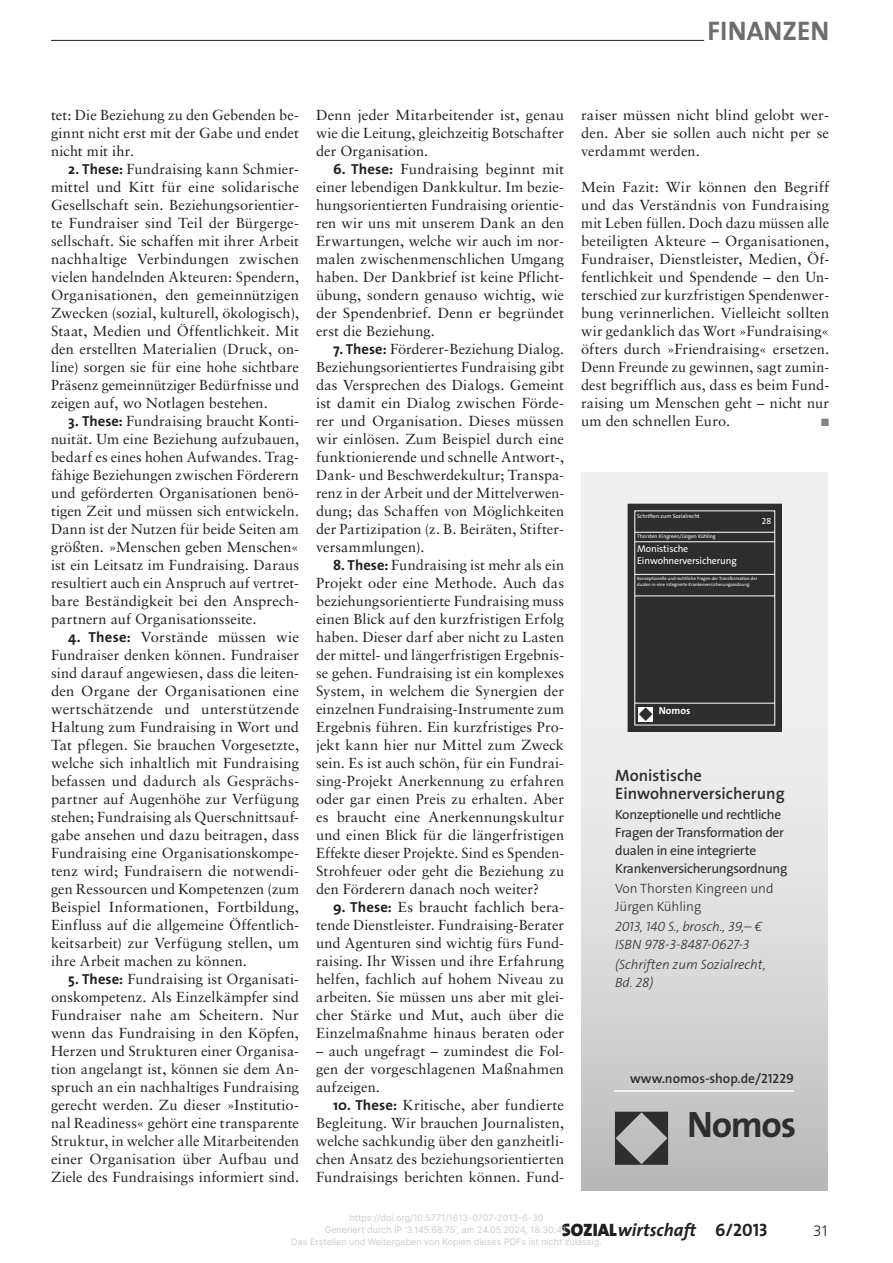
<style>
.page{position:relative;width:893px;height:1263px;background:#fff}
.page>*{position:absolute;margin:0;border:0;box-sizing:border-box;transform-origin:0 0}
.t1{font:700 36.9px "The Sans Os F";letter-spacing:-.035em;color:#2f2d2e}
.t2{font:27px "The Sans Bold Caps";color:#6c6d70}
.t3{font:italic 700 18px "The Sans";color:#231f20}
.t4{font:18px "The Sans Bold Caps";color:#231f20}
.t5{font:600 16.5px/18px "The Sans Os F";color:#2f2d2e}
.t6{font:300 15px "Frutiger";color:#231f20}
.t7{font:14.55px/18px "Sabon LT Std";letter-spacing:.005em;color:#231f20;text-align:justify}
.t8{font:13.5px/18px "The Sans Os F";letter-spacing:-.02em;color:#2f2d2e}
.t9{font:italic 300 13.5px/18px "The Sans Os F";color:#2f2d2e}
.t10{font:300 13.5px/18px "The Sans Os F";color:#2f2d2e}
.t11{font:600 13.5px "The Sans Os F";color:#2f2d2e}
.t12{font:10.5px "Zapf Dingbats";color:#808285}
.t13{font:700 10.2px "The Sans Os F";color:#fff}
.t14{font:9.9px/11.9px "The Sans Os F";letter-spacing:-.01em;color:#fff}
.t15{font:9px/12px "Inter";color:#ccc;text-align:center}
.t16{font:8.85px "The Sans Os F";color:#fff}
.t17{font:5.7px "The Sans Os F";color:#fff}
.t18{font:5.25px "The Sans Os F";color:#fff}
.t19{font:4.65px/5.6px "The Sans Os F";color:#fff}
.s1{font-family:"The Sans";font-weight:700}
.s2{font-weight:900;font-style:normal}
</style>
<div class="page">
<hr style="left:51px;top:40px;width:778px;height:1px;background:#231f20">
<hr style="left:704px;top:38px;width:125px;height:3px;background:#fff">
<div style="left:581px;top:472px;width:247px;height:719px;background:linear-gradient(to bottom,#fafafa,#c6c6c6)"></div>
<svg style="left:615px;top:1112px;width:53px;height:53px;background:#747374"></svg>
<hr style="left:614px;top:1090px;width:180px;height:2px;background:#fff">
<div style="left:628px;top:504px;width:153px;height:227px;background:#2d2d2d"></div>
<div style="left:635px;top:511px;width:140px;height:214px;border:1px solid #fff"></div>
<hr style="left:635px;top:532px;width:140px;height:1px;background:#fff">
<hr style="left:635px;top:541px;width:140px;height:1px;background:#fff">
<hr style="left:635px;top:574px;width:140px;height:1px;background:#fff">
<hr style="left:635px;top:596px;width:140px;height:1px;background:#fff">
<hr style="left:635px;top:703px;width:140px;height:1px;background:#fff">
<div style="left:639px;top:707px;width:14px;height:14px;background:#fff"></div>
<svg style="left:639px;top:707px;width:13px;height:14px"></svg>
<div style="left:628px;top:504px;width:154px;height:227px;border:1px solid #2f2d2e"></div>
<h2 class="t2" style="left:707px;top:8px;width:123px">FINANZEN</h2>
<p class="t7" style="left:51px;top:106px;width:250px">tet: Die Beziehung zu den Gebenden be&shy;ginnt nicht erst mit der Gabe und endet nicht mit ihr.</p>
<p class="t7" style="left:51px;top:160px;width:250px;text-indent:17px"><span class="s1">2. These:</span> Fundraising kann Schmier&shy;mittel und Kitt für eine solidarische Gesellschaft sein. Beziehungsorientier&shy;te Fundraiser sind Teil der Bürgerge&shy;sellschaft. Sie schaffen mit ihrer Arbeit nachhaltige Verbindungen zwischen vielen handelnden Akteuren: Spendern, Organisationen, den gemeinnützigen Zwecken (sozial, kulturell, ökologisch), Staat, Medien und Öffentlichkeit. Mit den erstellten Materialien (Druck, on&shy;line) sorgen sie für eine hohe sichtbare Präsenz gemeinnütziger Bedürfnisse und zeigen auf, wo Notlagen bestehen.</p>
<p class="t7" style="left:51px;top:412px;width:250px;text-indent:17px"><span class="s1">3. These:</span> Fundraising braucht Konti&shy;nuität. Um eine Beziehung aufzubauen, bedarf es eines hohen Aufwandes. Trag&shy;fähige Beziehungen zwischen Förderern und geförderten Organisationen benö&shy;tigen Zeit und müssen sich entwickeln.<br>Dann ist der Nutzen für beide Seiten am größten. »Menschen geben Menschen« ist ein Leitsatz im Fundraising. Daraus resultiert auch ein Anspruch auf vertret&shy;bare Beständigkeit bei den Ansprech&shy;partnern auf Organisationsseite.</p>
<p class="t7" style="left:51px;top:628px;width:250px;text-indent:17px"><span class="s1">4. These:</span> Vorstände müssen wie Fundraiser denken können. Fundraiser sind darauf angewiesen, dass die leiten&shy;den Organe der Organisationen eine wertschätzende und unterstützende Haltung zum Fundraising in Wort und Tat pflegen. Sie brauchen Vorgesetzte, welche sich inhaltlich mit Fundraising befassen und dadurch als Gesprächs&shy;partner auf Augenhöhe zur Verfügung stehen; Fundraising als Querschnittsauf&shy;gabe ansehen und dazu beitragen, dass Fundraising eine Organisationskompe&shy;tenz wird; Fundraisern die notwendi&shy;gen Ressourcen und Kompetenzen (zum Beispiel Informationen, Fortbildung, Einfluss auf die allgemeine Öffentlich&shy;keitsarbeit) zur Verfügung stellen, um ihre Arbeit machen zu können.</p>
<p class="t7" style="left:51px;top:970px;width:250px;text-indent:17px"><span class="s1">5. These:</span> Fundraising ist Organisati&shy;onskompetenz. Als Einzelkämpfer sind Fundraiser nahe am Scheitern. Nur wenn das Fundraising in den Köpfen, Herzen und Strukturen einer Organisa&shy;tion angelangt ist, können sie dem An&shy;spruch an ein nachhaltiges Fundraising gerecht werden. Zu dieser »Institutio&shy;nal Readiness« gehört eine transparente Struktur, in welcher alle Mitarbeitenden einer Organisation über Aufbau und Ziele des Fundraisings informiert sind.</p>
<p class="t7" style="left:316px;top:106px;width:250px">Denn jeder Mitarbeitender ist, genau wie die Leitung, gleichzeitig Botschafter der Organisation.</p>
<p class="t7" style="left:316px;top:160px;width:250px;text-indent:17px"><span class="s1">6. These:</span> Fundraising beginnt mit einer lebendigen Dankkultur. Im bezie&shy;hungsorientierten Fundraising orientie&shy;ren wir uns mit unserem Dank an den Erwartungen, welche wir auch im nor&shy;malen zwischenmenschlichen Umgang haben. Der Dankbrief ist keine Pflicht&shy;übung, sondern genauso wichtig, wie der Spendenbrief. Denn er begründet erst die Beziehung.</p>
<p class="t7" style="left:316px;top:340px;width:250px;text-indent:17px"><span class="s1">7. These:</span> Förderer-Beziehung Dialog.<br>Beziehungsorientiertes Fundraising gibt das Versprechen des Dialogs. Gemeint ist damit ein Dialog zwischen Förde&shy;rer und Organisation. Dieses müssen wir einlösen. Zum Beispiel durch eine funktionierende und schnelle Antwort-, Dank- und Beschwerdekultur; Transpa&shy;renz in der Arbeit und der Mittelverwen&shy;dung; das Schaffen von Möglichkeiten der Partizipation (z. B. Beiräten, Stifter&shy;versammlungen).</p>
<p class="t7" style="left:316px;top:556px;width:250px;text-indent:17px"><span class="s1">8. These:</span> Fundraising ist mehr als ein Projekt oder eine Methode. Auch das beziehungsorientierte Fundraising muss einen Blick auf den kurzfristigen Erfolg haben. Dieser darf aber nicht zu Lasten der mittel- und längerfristigen Ergebnis&shy;se gehen. Fundraising ist ein komplexes System, in welchem die Synergien der einzelnen Fundraising-Instrumente zum Ergebnis führen. Ein kurzfristiges Pro&shy;jekt kann hier nur Mittel zum Zweck sein. Es ist auch schön, für ein Fundrai&shy;sing-Projekt Anerkennung zu erfahren oder gar einen Preis zu erhalten. Aber es braucht eine Anerkennungskultur und einen Blick für die längerfristigen Effekte dieser Projekte. Sind es Spenden-Strohfeuer oder geht die Beziehung zu den Förderern danach noch weiter?</p>
<p class="t7" style="left:316px;top:898px;width:250px;text-indent:17px"><span class="s1">9. These:</span> Es braucht fachlich bera&shy;tende Dienstleister. Fundraising-Berater und Agenturen sind wichtig fürs Fund&shy;raising. Ihr Wissen und ihre Erfahrung helfen, fachlich auf hohem Niveau zu arbeiten. Sie müssen uns aber mit glei&shy;cher Stärke und Mut, auch über die Einzelmaßnahme hinaus beraten oder</p>
<p class="t7" style="left:316px;top:1042px;width:250px">– auch ungefragt – zumindest die Fol&shy;gen der vorgeschlagenen Maßnahmen aufzeigen.</p>
<p class="t7" style="left:316px;top:1096px;width:250px;text-indent:17px"><span class="s1">10. These:</span> Kritische, aber fundierte Begleitung. Wir brauchen Journalisten, welche sachkundig über den ganzheitli&shy;chen Ansatz des beziehungsorientierten Fundraisings berichten können. Fund-</p>
<p class="t7" style="left:581px;top:106px;width:250px">raiser müssen nicht blind gelobt wer&shy;den. Aber sie sollen auch nicht per se verdammt werden.</p>
<p class="t7" style="left:581px;top:178px;width:250px">Mein Fazit: Wir können den Begriff und das Verständnis von Fundraising mit Leben füllen. Doch dazu müssen alle beteiligten Akteure – Organisationen, Fundraiser, Dienstleister, Medien, Öf&shy;fentlichkeit und Spendende – den Un&shy;terschied zur kurzfristigen Spendenwer&shy;bung verinnerlichen. Vielleicht sollten wir gedanklich das Wort »Fundraising« öfters durch »Friendraising« ersetzen.<br>Denn Freunde zu gewinnen, sagt zumin&shy;dest begrifflich aus, dass es beim Fund&shy;raising um Menschen geht – nicht nur um den schnellen Euro.</p>
<p class="t12" style="left:821px;top:417px;width:9px">■</p>
<p class="t17" style="left:637px;top:512px;width:64px">Schriften zum Sozialrecht</p>
<p class="t16" style="left:762px;top:515px;width:11px">28</p>
<p class="t18" style="left:637px;top:533px;width:80px">Thorsten Kingreen/Jürgen Kühling</p>
<p class="t19" style="left:637px;top:576px;width:122px">Konzeptionelle und rechtliche Fragen der Transformation der dualen in eine integrierte Krankenversicherungsordnung</p>
<p class="t14" style="left:637px;top:543px;width:101px">Monistische<br>Einwohnerversicherung</p>
<p class="t13" style="left:659px;top:704px;width:33px">Nomos</p>
<p class="t5" style="left:615px;top:766px;width:171px">Monistische<br>Einwohnerversicherung</p>
<p class="t8" style="left:615px;top:805px;width:174px">Konzeptionelle und rechtliche<br>Fragen der Transformation der dualen in eine integrierte<br>Krankenversicherungsordnung</p>
<p class="t10" style="left:615px;top:880px;width:160px">Von Thorsten Kingreen und<br>Jürgen Kühling</p>
<p class="t9" style="left:615px;top:918px;width:149px">2013, 140 S., brosch., 39,– €<br>ISBN 978-3-8487-0627-3</p>
<p class="t9" style="left:615px;top:956px;width:152px">(Schriften zum Sozialrecht,<br>Bd. 28)</p>
<p class="t11" style="left:630px;top:1069px;width:165px">www.nomos-shop.de/21229</p>
<h1 class="t1" style="left:687px;top:1100px;width:110px">Nomos</h1>
<p class="t15" style="left:291px;top:1212px;width:312px">https://doi.org/10.5771/1613-0707-2013-6-30<br>Generiert durch IP '3.145.68.75', am 24.05.2024, 18:30:41.<br>Das Erstellen und Weitergeben von Kopien dieses PDFs ist nicht zulässig.</p>
<p class="t3" style="left:562px;top:1215px;width:136px"><span class="s2">SOZIAL</span>wirtschaft</p>
<p class="t6" style="left:813px;top:1222px;width:18px">31</p>
<p class="t4" style="left:715px;top:1215px;width:54px">6/2013</p>
</div>
